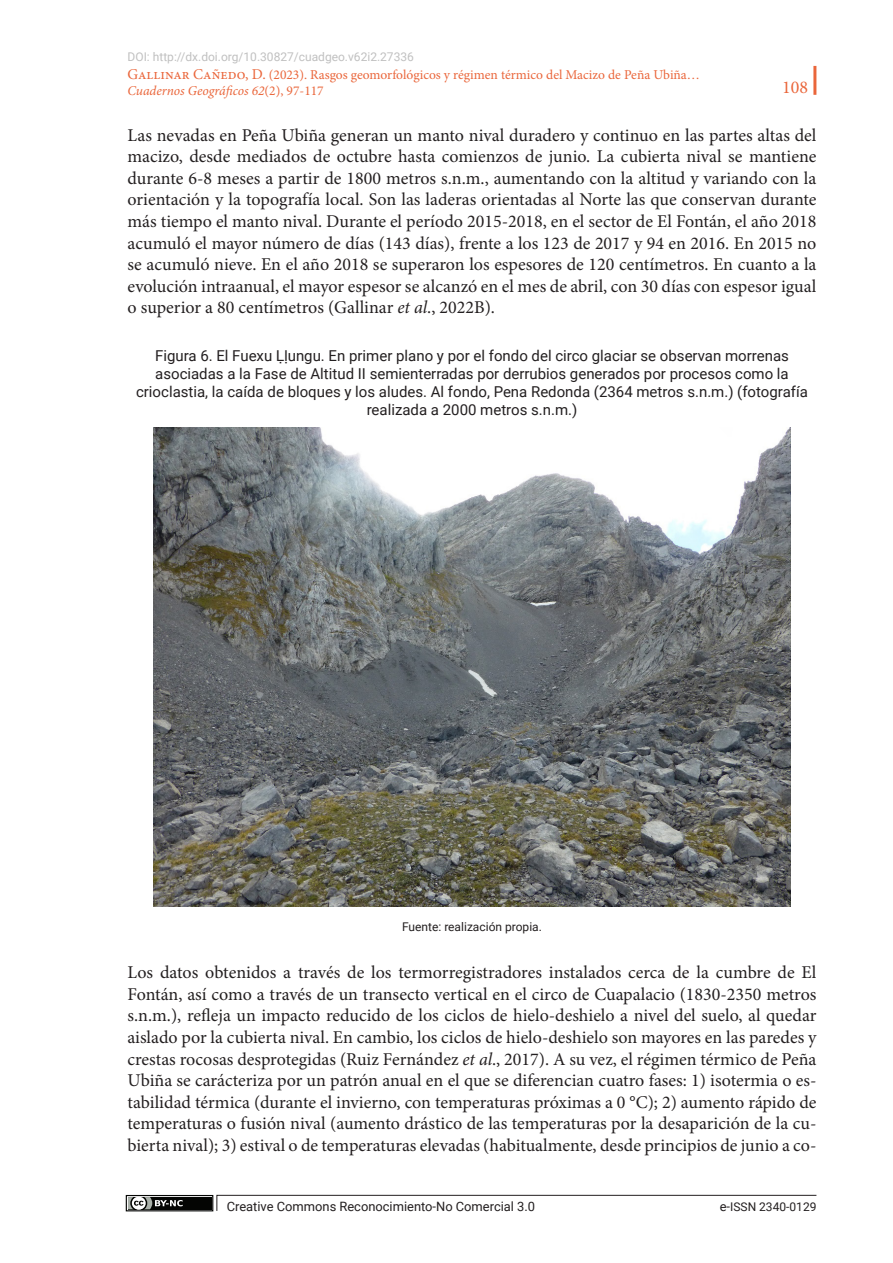
<style>
.page{position:relative;width:893px;height:1263px;background:#fff}
.page>*{position:absolute;margin:0;border:0;box-sizing:border-box;transform-origin:0 0}
.t1{font:18px/21.6px "Minion Pro";color:#231f20;text-align:justify}
.t2{font:18px "Minion Pro";color:#ea663b}
.sps_figur_titulo{font:15px/18px "Roboto";color:#231f20;text-align:center}
.t3{font:13.5px/16.2px "Minion Pro";color:#ea663b}
.t4{font:12.9px "Roboto";color:#231f20}
.t5{font:12px "Roboto";color:#c0c0c0}
.sps_pies_figuras{font:12px "Roboto";color:#231f20}
.s1{font-size:15px}
.s2{font-style:italic}
.s3{font-family:"Arial"}
.s4{font-size:12.9px}
</style>
<div class="page">
<hr style="left:813px;top:66px;width:3px;height:29px;background:#ea663b">
<svg style="left:216px;top:1195px;width:601px;height:16px"></svg>
<div style="left:126px;top:1195px;width:87px;height:16px;border:1px solid #040503"></div>
<div style="left:128px;top:1197px;width:83px;height:12px;background:#040503"></div>
<svg style="left:128px;top:1197px;width:55px;height:12px"></svg>
<img style="left:153px;top:428px;width:638px;height:478px">
<p class="t5" style="left:128px;top:48px;width:288px">DOI: http://dx.doi.org/10.30827/cuadgeo.v62i2.27336</p>
<p class="t3" style="left:128px;top:66px;width:574px"><span class="s1">Gallinar Cañedo, D.</span> (2023). Rasgos geomorfológicos y régimen térmico del Macizo de Peña Ubiña…<br><span class="s2">Cuadernos Geográficos 62</span>(2), 97-117</p>
<p class="t1" style="left:128px;top:124px;width:690px">Las nevadas en Peña Ubiña generan un manto nival duradero y continuo en las partes altas del macizo, desde mediados de octubre hasta comienzos de junio. La cubierta nival se mantiene durante 6-8 meses a partir de 1800 metros s.n.m., aumentando con la altitud y variando con la orientación y la topografía local. Son las laderas orientadas al Norte las que conservan durante más tiempo el manto nival. Durante el período 2015-2018, en el sector de El Fontán, el año 2018 acumuló el mayor número de días (143 días), frente a los 123 de 2017 y 94 en 2016. En 2015 no se acumuló nieve. En el año 2018 se superaron los espesores de 120 centímetros. En cuanto a la evolución intraanual, el mayor espesor se alcanzó en el mes de abril, con 30 días con espesor igual o superior a 80 centímetros (Gallinar <span class="s2">et al</span>., 2022B).</p>
<p class="sps_figur_titulo" style="left:136px;top:346px;width:673px">Figura 6. El Fuexu <span class="s3">Ḷḷ</span>ungu. En primer plano y por el fondo del circo glaciar se observan morrenas asociadas a la Fase de Altitud II semienterradas por derrubios generados por procesos como la crioclastia, la caída de bloques y los aludes. Al fondo, Pena Redonda (2364 metros s.n.m.) (fotografía realizada a 2000 metros s.n.m.)</p>
<p class="t2" style="left:782px;top:75px;width:27px">108</p>
<p class="sps_pies_figuras" style="left:402px;top:918px;width:141px">Fuente: realización propia.</p>
<p class="t1" style="left:128px;top:962px;width:690px">Los datos obtenidos a través de los termorregistradores instalados cerca de la cumbre de El Fontán, así como a través de un transecto vertical en el circo de Cuapalacio (1830-2350 metros s.n.m.), refleja un impacto reducido de los ciclos de hielo-deshielo a nivel del suelo, al quedar aislado por la cubierta nival. En cambio, los ciclos de hielo-deshielo son mayores en las paredes y crestas rocosas desprotegidas (Ruiz Fernández <span class="s2">et al</span>., 2017). A su vez, el régimen térmico de Peña Ubiña se carácteriza por un patrón anual en el que se diferencian cuatro fases: 1) isotermia o es&shy;tabilidad térmica (durante el invierno, con temperaturas próximas a 0 °C); 2) aumento rápido de temperaturas o fusión nival (aumento drástico de las temperaturas por la desaparición de la cu&shy;bierta nival); 3) estival o de temperaturas elevadas (habitualmente, desde principios de junio a co-</p>
<p class="t4" style="left:227px;top:1197px;width:310px">Creative Commons Reconocimiento-No Comercial 3.0</p>
<p class="sps_pies_figuras" style="left:720px;top:1198px;width:98px"><span class="s4">e-</span>ISSN 2340-0129</p>
</div>
